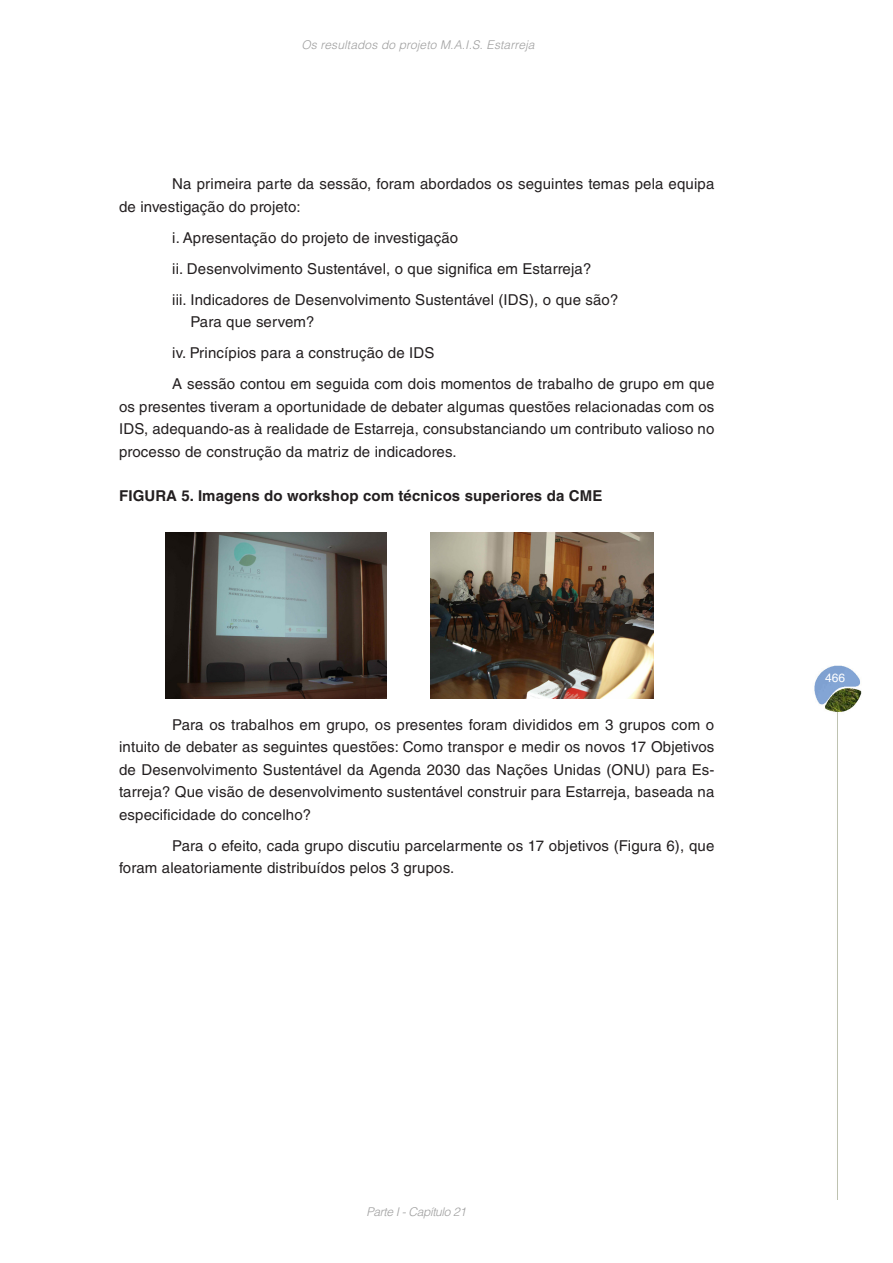
<style>
.page{position:relative;width:893px;height:1263px;background:#fff}
.page>*{position:absolute;margin:0;border:0;box-sizing:border-box;transform-origin:0 0}
.t1{font:15px/22.5px "Helvetica LT Std";letter-spacing:.01em;color:#231f20}
.t2{font:700 15px "Helvetica LT Std";letter-spacing:.01em;color:#231f20}
.t3{font:italic 300 12px "Helvetica LT Std";letter-spacing:.01em;color:#9f9f9f}
.t4{font:italic 300 12px "Helvetica LT Std";letter-spacing:-.03em;color:#9f9f9f}
.t5{font:12px "Helvetica LT Std";color:#fff}
</style>
<div class="page">
<img style="left:814px;top:665px;width:48px;height:534px">
<img style="left:166px;top:533px;width:221px;height:166px">
<img style="left:431px;top:533px;width:222px;height:166px">
<p class="t3" style="left:301px;top:37px;width:235px">Os resultados do projeto M.A.I.S. Estarreja</p>
<p class="t1" style="left:119px;top:173px;width:597px;text-indent:53px">Na primeira parte da sessão, foram abordados os seguintes temas pela equipa de investigação do projeto:</p>
<p class="t1" style="left:172px;top:222px;width:448px;line-height:31px">i. Apresentação do projeto de investigação<br>ii. Desenvolvimento Sustentável, o que significa em Estarreja?<br>iii. Indicadores de Desenvolvimento Sustentável (IDS), o que são?</p>
<p class="t1" style="left:172px;top:307px;width:544px;line-height:31px;text-indent:18px">Para que servem?<br>iv. Princípios para a construção de IDS<br>A sessão contou em seguida com dois momentos de trabalho de grupo em que</p>
<p class="t1" style="left:119px;top:395px;width:597px;text-align:justify">os presentes tiveram a oportunidade de debater algumas questões relacionadas com os IDS, adequando-as à realidade de Estarreja, consubstanciando um contributo valioso no processo de construção da matriz de indicadores.</p>
<p class="t2" style="left:119px;top:486px;width:485px">FIGURA 5. Imagens do workshop com técnicos superiores da CME</p>
<p class="t1" style="left:119px;top:713px;width:597px;text-align:justify;text-indent:53px">Para os trabalhos em grupo, os presentes foram divididos em 3 grupos com o intuito de debater as seguintes questões: Como transpor e medir os novos 17 Objetivos de Desenvolvimento Sustentável da Agenda 2030 das Nações Unidas (ONU) para Es&shy;tarreja? Que visão de desenvolvimento sustentável construir para Estarreja, baseada na especificidade do concelho?</p>
<p class="t1" style="left:119px;top:834px;width:597px;text-indent:53px">Para o efeito, cada grupo discutiu parcelarmente os 17 objetivos (Figura 6), que foram aleatoriamente distribuídos pelos 3 grupos.</p>
<p class="t5" style="left:825px;top:670px;width:22px">466</p>
<p class="t4" style="left:366px;top:1204px;width:101px">Parte I - Capítulo 21</p>
</div>
